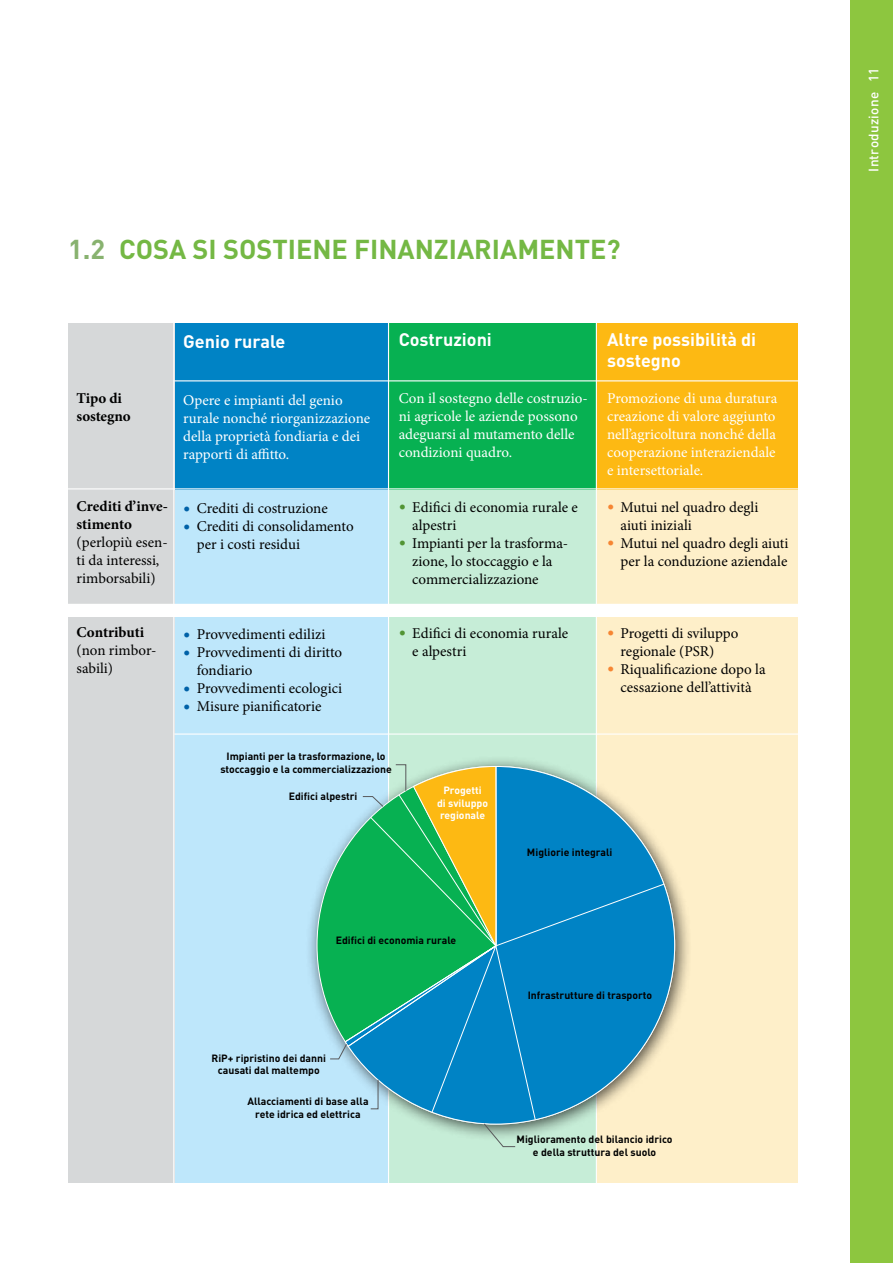
<style>
.page{position:relative;width:893px;height:1263px;background:#fff}
.page>*{position:absolute;margin:0;border:0;box-sizing:border-box;transform-origin:0 0}
.t1{font:700 27px "DIN";color:#74b844}
.t2{font:700 18px/21.6px "DIN";color:#fff}
.t3{font:15px/18px "Minion Pro";color:#000}
.t4{font:15px/18px "Minion Pro";color:#fff}
.t5{font:700 15px/18px "Minion Pro";letter-spacing:-.005em;color:#000}
.t6{font:500 13.5px "DIN";letter-spacing:.02em;color:#fff}
.t7{font:700 10.5px/12.6px "DIN";color:#000;text-align:center}
.t8{font:700 10.5px/12.6px "DIN";color:#fff;text-align:center}
.s1{color:#88b26f}
.s2{font-family:"DIN";font-weight:700;color:#0061a7}
.s3{font-family:"DIN";font-weight:700;color:#529434}
.s4{font-family:"DIN";font-weight:700;color:#f68633}
</style>
<div class="page">
<div style="left:596px;top:381px;width:202px;height:223px;background:#feefc9"></div>
<div style="left:388px;top:381px;width:209px;height:223px;background:#c6edd7"></div>
<div style="left:174px;top:381px;width:214px;height:223px;background:#bee7fb"></div>
<div style="left:174px;top:323px;width:216px;height:166px;background:#0083c5"></div>
<div style="left:388px;top:323px;width:209px;height:166px;background:#07b152"></div>
<div style="left:596px;top:323px;width:202px;height:166px;background:#fdb913"></div>
<div style="left:596px;top:617px;width:202px;height:565px;background:#feefc9"></div>
<div style="left:388px;top:617px;width:209px;height:565px;background:#c6edd7"></div>
<div style="left:174px;top:617px;width:214px;height:565px;background:#bee7fb"></div>
<hr style="left:596px;top:301px;width:1px;height:905px;background:#fff">
<hr style="left:388px;top:301px;width:1px;height:909px;background:#fff">
<div style="left:68px;top:323px;width:106px;height:281px;background:#d6d8d9"></div>
<div style="left:68px;top:617px;width:106px;height:565px;background:#d6d8d9"></div>
<hr style="left:62px;top:488px;width:738px;height:1px;background:#fff">
<hr style="left:174px;top:380px;width:626px;height:1px;background:#fff">
<hr style="left:174px;top:733px;width:626px;height:2px;background:#fff">
<hr style="left:173px;top:301px;width:1px;height:909px;background:#fff">
<div style="left:850px;top:0;width:43px;height:1263px;background:#8dc63f"></div>
<div style="left:306px;top:755px;width:386px;height:387px;background:#000;opacity:.68"></div>
<svg style="left:665px;top:766px;width:10px;height:359px"></svg>
<svg style="left:329px;top:764px;width:336px;height:383px"></svg>
<h1 class="t1" style="left:68px;top:232px;width:554px"><span class="s1">1.2</span> COSA SI SOSTIENE FINANZIARIAMENTE?</h1>
<p class="t5" style="left:77px;top:389px;width:56px">Tipo di sostegno</p>
<p class="t5" style="left:77px;top:497px;width:93px">Crediti d’inve&shy;stimento</p>
<p class="t3" style="left:77px;top:534px;width:93px">(perlopiù esen&shy;ti da interessi, rimborsabili)</p>
<p class="t5" style="left:77px;top:623px;width:69px">Contributi</p>
<p class="t3" style="left:77px;top:642px;width:81px">(non rimbor&shy;sabili)</p>
<p class="t2" style="left:183px;top:330px;width:104px">Genio rurale</p>
<p class="t4" style="left:183px;top:392px;width:189px">Opere e impianti del genio rurale nonché riorganizzazione della proprietà fondiaria e dei rapporti di affitto.</p>
<p class="t3" style="left:183px;top:500px;width:146px"><span class="s2">•</span> Crediti di costruzione</p>
<p class="t3" style="left:197px;top:518px;width:158px;text-indent:-14px"><span class="s2">•</span> Crediti di consolidamento per i costi residui</p>
<p class="t3" style="left:183px;top:626px;width:144px"><span class="s2">•</span> Provvedimenti edilizi</p>
<p class="t3" style="left:197px;top:644px;width:147px;text-indent:-14px"><span class="s2">•</span> Provvedimenti di diritto fondiario</p>
<p class="t3" style="left:183px;top:680px;width:160px"><span class="s2">•</span> Provvedimenti ecologici</p>
<p class="t3" style="left:183px;top:698px;width:140px"><span class="s2">•</span> Misure pianificatorie</p>
<p class="t2" style="left:399px;top:328px;width:95px">Costruzioni</p>
<p class="t4" style="left:399px;top:390px;width:191px">Con il sostegno delle costruzio&shy;ni agricole le aziende possono adeguarsi al mutamento delle condizioni quadro.</p>
<p class="t3" style="left:412px;top:498px;width:167px;text-indent:-14px"><span class="s3">•</span> Edifici di economia rurale e alpestri</p>
<p class="t3" style="left:412px;top:534px;width:158px;text-indent:-14px"><span class="s3">•</span> Impianti per la trasforma&shy;zione, lo stoccaggio e la commercializzazione</p>
<p class="t3" style="left:412px;top:624px;width:157px;text-indent:-14px"><span class="s3">•</span> Edifici di economia rurale e alpestri</p>
<p class="t7" style="left:220px;top:750px;width:173px">Impianti per la trasformazione, lo stoccaggio e la commercializzazione</p>
<p class="t7" style="left:289px;top:790px;width:70px">Edifici alpestri</p>
<p class="t8" style="left:437px;top:783px;width:53px">Progetti<br>di sviluppo regionale</p>
<p class="t2" style="left:607px;top:328px;width:151px">Altre possibilità di sostegno</p>
<p class="t4" style="left:607px;top:390px;width:172px">Promozione di una duratura creazione di valore aggiunto nell’agricoltura nonché della cooperazione interaziendale e intersettoriale.</p>
<p class="t3" style="left:621px;top:498px;width:139px;text-indent:-14px"><span class="s4">•</span> Mutui nel quadro degli aiuti iniziali</p>
<p class="t3" style="left:607px;top:534px;width:183px;text-align:right"><span class="s4">•</span> Mutui nel quadro degli aiuti per la conduzione aziendale</p>
<p class="t3" style="left:621px;top:624px;width:119px;text-indent:-14px"><span class="s4">•</span> Progetti di sviluppo regionale (PSR)</p>
<p class="t3" style="left:607px;top:660px;width:160px;text-align:center"><span class="s4">•</span> Riqualificazione dopo la cessazione dell’attività</p>
<p class="t7" style="left:527px;top:846px;width:87px">Migliorie integrali</p>
<p class="t7" style="left:336px;top:933px;width:122px">Edifici di economia rurale</p>
<p class="t7" style="left:212px;top:1051px;width:116px">RiP+ ripristino dei danni causati dal maltempo</p>
<p class="t7" style="left:247px;top:1094px;width:123px">Allacciamenti di base alla rete idrica ed elettrica</p>
<p class="t7" style="left:528px;top:988px;width:126px">Infrastrutture di trasporto</p>
<p class="t7" style="left:517px;top:1133px;width:157px">Miglioramento del bilancio idrico e della struttura del suolo</p>
<p class="t6" style="left:865px;top:172px;width:105px;rotate:-90deg">Introduzione 11</p>
<p class="t6" style="left:865px;top:200px;width:110px;rotate:-90deg">Gesamtübersicht</p>
</div>
